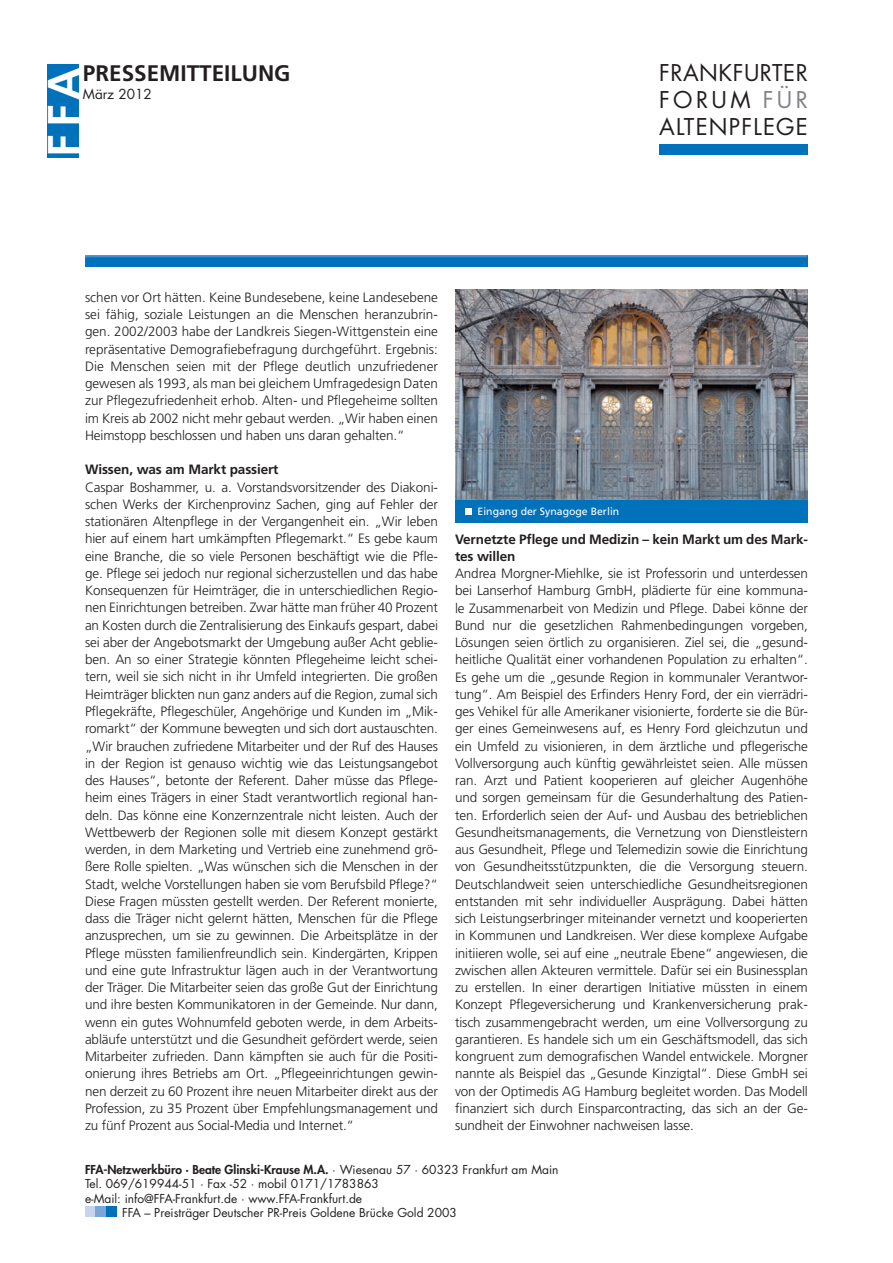
<style>
.page{position:relative;width:893px;height:1263px;background:#fff}
.page>*{position:absolute;margin:0;border:0;box-sizing:border-box;transform-origin:0 0}
.t1{font:700 45px "Frutiger";color:#fff}
.t2{font:22.5px/27px "Futura";letter-spacing:.055em;color:#231f20;text-align:justify}
.t3{font:700 22.5px "Frutiger";color:#231f20}
.t4{font:300 13.5px/17.2px "Frutiger";letter-spacing:-.01em;color:#231f20;text-align:justify}
.t5{font:700 13.5px/17.2px "Frutiger";letter-spacing:-.01em;color:#231f20}
.t6{font:13.5px "Futura";color:#231f20}
.t7{font:12px "Futura";color:#231f20}
.t8{font:800 12px "Futura";color:#231f20}
.t9{font:10.5px "Frutiger";color:#fff}
.s1{color:#808285}
.s2{font-weight:400}
</style>
<div class="page">
<div style="left:659px;top:144px;width:149px;height:10px;background:#0071bb"></div>
<div style="left:47px;top:64px;width:32px;height:93px;background:#0071bb"></div>
<div style="left:85px;top:1206px;width:11px;height:11px;background:#c6d5ed"></div>
<div style="left:96px;top:1206px;width:10px;height:11px;background:#7ca6d7"></div>
<div style="left:106px;top:1206px;width:11px;height:11px;background:#0071bb"></div>
<img style="left:85px;top:256px;width:723px;height:10px">
<img style="left:455px;top:289px;width:353px;height:211px">
<div style="left:455px;top:500px;width:353px;height:23px;background:#0071bb"></div>
<svg style="left:466px;top:508px;width:6px;height:6px"></svg>
<h2 class="t3" style="left:83px;top:60px;width:209px">PRESSEMITTEILUNG</h2>
<p class="t6" style="left:83px;top:85px;width:70px">März 2012</p>
<h1 class="t1" style="left:38px;top:157px;width:91px;rotate:-90deg">FFA</h1>
<h2 class="t2" style="left:659px;top:59px;width:150px">FRANKFURTER FORUM <span class="s1">FÜR </span>ALTENPFLEGE</h2>
<p class="t4" style="left:85px;top:290px;width:354px">schen vor Ort hätten. Keine Bundesebene, keine Landesebene sei fähig, soziale Leistungen an die Menschen heranzubrin&shy;gen. 2002/2003 habe der Landkreis Siegen-Wittgenstein eine repräsentative Demografiebefragung durchgeführt. Ergebnis:<br>Die Menschen seien mit der Pflege deutlich unzufriedener gewesen als 1993, als man bei gleichem Umfragedesign Daten zur Pflegezufriedenheit erhob. Alten- und Pflegeheime sollten im Kreis ab 2002 nicht mehr gebaut werden. „Wir haben einen Heimstopp beschlossen und haben uns daran gehalten.“</p>
<p class="t5" style="left:85px;top:461px;width:195px">Wissen, was am Markt passiert</p>
<p class="t4" style="left:85px;top:479px;width:354px">Caspar Boshammer, u. a. Vorstandsvorsitzender des Diakoni&shy;schen Werks der Kirchenprovinz Sachen, ging auf Fehler der stationären Altenpflege in der Vergangenheit ein. „Wir leben hier auf einem hart umkämpften Pflegemarkt.“ Es gebe kaum eine Branche, die so viele Personen beschäftigt wie die Pfle&shy;ge. Pflege sei jedoch nur regional sicherzustellen und das habe Konsequenzen für Heimträger, die in unterschiedlichen Regio&shy;nen Einrichtungen betreiben. Zwar hätte man früher 40 Prozent an Kosten durch die Zentralisierung des Einkaufs gespart, dabei sei aber der Angebotsmarkt der Umgebung außer Acht geblie&shy;ben. An so einer Strategie könnten Pflegeheime leicht schei&shy;tern, weil sie sich nicht in ihr Umfeld integrierten. Die großen Heimträger blickten nun ganz anders auf die Region, zumal sich Pflegekräfte, Pflegeschüler, Angehörige und Kunden im „Mik&shy;romarkt“ der Kommune bewegten und sich dort austauschten. „Wir brauchen zufriedene Mitarbeiter und der Ruf des Hauses in der Region ist genauso wichtig wie das Leistungsangebot des Hauses“, betonte der Referent. Daher müsse das Pflege&shy;heim eines Trägers in einer Stadt verantwortlich regional han&shy;deln. Das könne eine Konzernzentrale nicht leisten. Auch der Wettbewerb der Regionen solle mit diesem Konzept gestärkt werden, in dem Marketing und Vertrieb eine zunehmend grö&shy;ßere Rolle spielten. „Was wünschen sich die Menschen in der Stadt, welche Vorstellungen haben sie vom Berufsbild Pflege?“ Diese Fragen müssten gestellt werden. Der Referent monierte, dass die Träger nicht gelernt hätten, Menschen für die Pflege anzusprechen, um sie zu gewinnen. Die Arbeitsplätze in der Pflege müssten familienfreundlich sein. Kindergärten, Krippen und eine gute Infrastruktur lägen auch in der Verantwortung der Träger. Die Mitarbeiter seien das große Gut der Einrichtung und ihre besten Kommunikatoren in der Gemeinde. Nur dann, wenn ein gutes Wohnumfeld geboten werde, in dem Arbeits&shy;abläufe unterstützt und die Gesundheit gefördert werde, seien Mitarbeiter zufrieden. Dann kämpften sie auch für die Positi&shy;onierung ihres Betriebs am Ort. „Pflegeeinrichtungen gewin&shy;nen derzeit zu 60 Prozent ihre neuen Mitarbeiter direkt aus der Profession, zu 35 Prozent über Empfehlungsmanagement und zu fünf Prozent aus Social-Media und Internet.“</p>
<p class="t9" style="left:477px;top:505px;width:143px">Eingang der Synagoge Berlin</p>
<p class="t5" style="left:455px;top:530px;width:354px">Vernetzte Pflege und Medizin – kein Markt um des Mark&shy;tes willen</p>
<p class="t4" style="left:455px;top:566px;width:354px">Andrea Morgner-Miehlke, sie ist Professorin und unterdessen bei Lanserhof Hamburg GmbH, plädierte für eine kommuna&shy;le Zusammenarbeit von Medizin und Pflege. Dabei könne der Bund nur die gesetzlichen Rahmenbedingungen vorgeben, Lösungen seien örtlich zu organisieren. Ziel sei, die „gesund&shy;heitliche Qualität einer vorhandenen Population zu erhalten“.<br>Es gehe um die „gesunde Region in kommunaler Verantwor&shy;tung“. Am Beispiel des Erfinders Henry Ford, der ein vierrädri&shy;ges Vehikel für alle Amerikaner visionierte, forderte sie die Bür&shy;ger eines Gemeinwesens auf, es Henry Ford gleichzutun und ein Umfeld zu visionieren, in dem ärztliche und pflegerische Vollversorgung auch künftig gewährleistet seien. Alle müssen ran. Arzt und Patient kooperieren auf gleicher Augenhöhe und sorgen gemeinsam für die Gesunderhaltung des Patien&shy;ten. Erforderlich seien der Auf- und Ausbau des betrieblichen Gesundheitsmanagements, die Vernetzung von Dienstleistern aus Gesundheit, Pflege und Telemedizin sowie die Einrichtung von Gesundheitsstützpunkten, die die Versorgung steuern.<br>Deutschlandweit seien unterschiedliche Gesundheitsregionen entstanden mit sehr individueller Ausprägung. Dabei hätten sich Leistungserbringer miteinander vernetzt und kooperierten in Kommunen und Landkreisen. Wer diese komplexe Aufgabe initiieren wolle, sei auf eine „neutrale Ebene“ angewiesen, die zwischen allen Akteuren vermittele. Dafür sei ein Businessplan zu erstellen. In einer derartigen Initiative müssten in einem Konzept Pflegeversicherung und Krankenversicherung prak&shy;tisch zusammengebracht werden, um eine Vollversorgung zu garantieren. Es handele sich um ein Geschäftsmodell, das sich kongruent zum demografischen Wandel entwickele. Morgner nannte als Beispiel das „Gesunde Kinzigtal“. Diese GmbH sei von der Optimedis AG Hamburg begleitet worden. Das Modell finanziert sich durch Einsparcontracting, das sich an der Ge&shy;sundheit der Einwohner nachweisen lasse.</p>
<p class="t8" style="left:85px;top:1161px;width:475px">FFA-Netzwerkbüro · Beate Glinski-Krause M.A. <span class="s2">· Wiesenau 57 · 60323 Frankfurt am Main</span></p>
<p class="t7" style="left:85px;top:1176px;width:295px">Tel. 069/619944-51 · Fax -52 · mobil 0171/1783863</p>
<p class="t7" style="left:85px;top:1190px;width:279px">e-Mail: info@FFA-Frankfurt.de · www.FFA-Frankfurt.de</p>
<p class="t7" style="left:122px;top:1204px;width:336px">FFA – Preisträger Deutscher PR-Preis Goldene Brücke Gold 2003</p>
</div>
